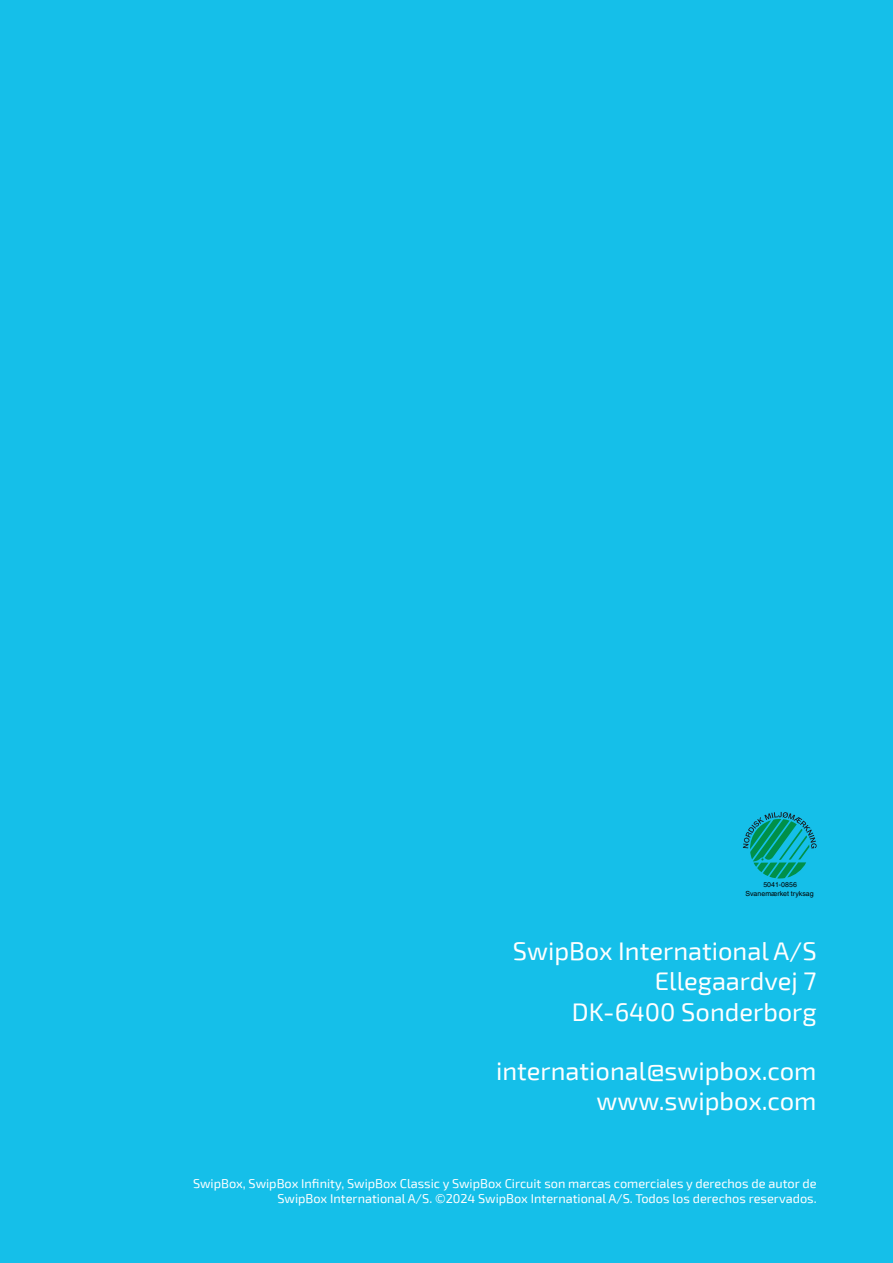
<style>
.page{position:relative;width:893px;height:1263px;background:#15bfe9}
.page>*{position:absolute;margin:0;border:0;box-sizing:border-box;transform-origin:0 0}
.body_text{font:25.5px/30.6px "Exo 2";color:#fff;text-align:right}
.t1{font:12.75px "Exo 2";color:#fff}
.t2{font:7.05px/9.6px "Helvetica";color:#000;text-align:center}
</style>
<div class="page">
<svg style="left:743px;top:812px;width:74px;height:67px"></svg>
<p class="t2" style="left:746px;top:879px;width:70px">5041-0856<br>Svanemærket tryksag</p>
<p class="body_text" style="left:513px;top:936px;width:305px">SwipBox International A/S</p>
<p class="body_text" style="left:572px;top:966px;width:246px">Ellegaardvej 7<br>DK-6400 Sonderborg</p>
<p class="body_text" style="left:496px;top:1056px;width:322px">international@swipbox.com</p>
<p class="body_text" style="left:596px;top:1086px;width:222px">www.swipbox.com</p>
<p class="t1" style="left:193px;top:1176px;width:625px">SwipBox, SwipBox Infinity, SwipBox Classic y SwipBox Circuit son marcas comerciales y derechos de autor de</p>
<p class="t1" style="left:277px;top:1191px;width:541px">SwipBox International A/S. ©2024 SwipBox International A/S. Todos los derechos reservados.</p>
</div>
